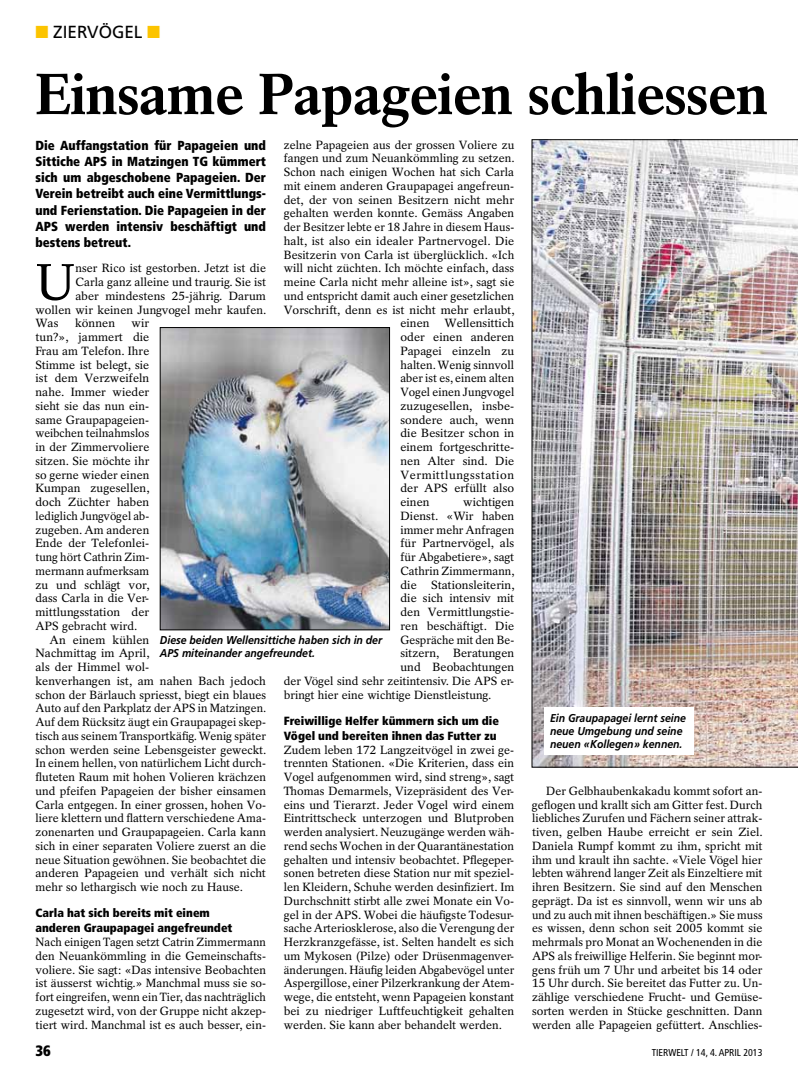
<style>
.page{position:relative;width:798px;height:1081px;background:#fff}
.page>*{position:absolute;margin:0;border:0;box-sizing:border-box;transform-origin:0 0}
.t1{font:700 57.62px "Rotation LT Std";letter-spacing:-.02em;color:#000}
.t2{font:51.12px "Rotation LT Std";color:#000}
.t3{font:17.5px "Frutiger LT Pro";color:#000}
.t4{font:900 condensed 15px "Frutiger LT Pro";color:#000}
.t5{font:900 condensed 13.12px/16.2px "Frutiger LT Pro";color:#000;text-align:justify;scale:.96 1}
.t6{font:11.88px/13.8px "Rotation LT Std";letter-spacing:.005em;color:#000;text-align:justify}
.t7{font:900 condensed 11.88px/15px "Frutiger LT Pro";color:#000}
.t8{font:11.88px "Rotation LT Std";letter-spacing:.05em;color:#000}
.t9{font:italic 700 11.38px/13.1px "Frutiger LT Pro";color:#000;scale:.92 1}
.t10{font:condensed 10px "Frutiger LT Pro";color:#000}
.s1{color:#fcc400}
</style>
<div class="page">
<img style="left:162px;top:329px;width:225px;height:299px">
<div style="left:160px;top:327px;width:229px;height:303px;border:1px solid #000"></div>
<img style="left:531px;top:139px;width:266px;height:628px">
<div style="left:544px;top:708px;width:149px;height:47px;background:#fff"></div>
<h3 class="t3" style="left:35px;top:22px;width:126px"><span class="s1">■</span> ZIERVÖGEL <span class="s1">■</span></h3>
<h1 class="t1" style="left:35px;top:60px;width:734px">Einsame Papageien schliessen</h1>
<p class="t5" style="left:35px;top:137px;width:241px">Die Auffangstation für Papageien und Sittiche APS in Matzingen TG kümmert sich um abgeschobene Papageien. Der Verein betreibt auch eine Vermittlungs&shy;und Ferienstation. Die Papageien in der APS werden intensiv beschäftigt und bestens betreut.</p>
<h2 class="t2" style="left:35px;top:252px;width:41px">U</h2>
<p class="t6" style="left:75px;top:261px;width:192px">nser Rico ist gestorben. Jetzt ist die</p>
<p class="t6" style="left:283px;top:138px;width:232px">zelne Papageien aus der grossen Voliere zu</p>
<p class="t6" style="left:283px;top:151px;width:232px">fangen und zum Neuankömmling zu setzen.</p>
<p class="t6" style="left:283px;top:165px;width:232px">Schon nach einigen Wochen hat sich Carla</p>
<p class="t6" style="left:283px;top:179px;width:232px">mit einem anderen Graupapagei angefreun-</p>
<p class="t6" style="left:283px;top:193px;width:232px">det, der von seinen Besitzern nicht mehr</p>
<p class="t6" style="left:283px;top:206px;width:232px">gehalten werden konnte. Gemäss Angaben</p>
<p class="t6" style="left:283px;top:220px;width:232px">der Besitzer lebte er 18 Jahre in diesem Haus-</p>
<p class="t6" style="left:283px;top:234px;width:232px">halt, ist also ein idealer Partnervogel. Die</p>
<p class="t6" style="left:283px;top:248px;width:232px">Besitzerin von Carla ist überglücklich. «Ich</p>
<p class="t6" style="left:283px;top:261px;width:232px">will nicht züchten. Ich möchte einfach, dass</p>
<p class="t6" style="left:283px;top:275px;width:232px">meine Carla nicht mehr alleine ist», sagt sie</p>
<p class="t6" style="left:283px;top:289px;width:232px">und entspricht damit auch einer gesetzlichen</p>
<p class="t6" style="left:283px;top:303px;width:232px">Vorschrift, denn es ist nicht mehr erlaubt,</p>
<p class="t6" style="left:400px;top:316px;width:115px">einen Wellensittich</p>
<p class="t6" style="left:400px;top:330px;width:115px">oder einen anderen</p>
<p class="t6" style="left:400px;top:344px;width:115px">Papagei einzeln zu</p>
<p class="t6" style="left:400px;top:358px;width:115px">halten. Wenig sinnvoll</p>
<p class="t6" style="left:400px;top:371px;width:115px">aber ist es, einem alten</p>
<p class="t6" style="left:400px;top:385px;width:115px">Vogel einen Jungvogel</p>
<p class="t6" style="left:400px;top:399px;width:115px">zuzugesellen, insbe-</p>
<p class="t6" style="left:400px;top:413px;width:115px">sondere auch, wenn</p>
<p class="t6" style="left:400px;top:426px;width:115px">die Besitzer schon in</p>
<p class="t6" style="left:400px;top:440px;width:115px">einem fortgeschritte-</p>
<p class="t6" style="left:400px;top:454px;width:115px">nen Alter sind. Die</p>
<p class="t8" style="left:400px;top:467px;width:115px">Vermittlungsstation</p>
<p class="t6" style="left:400px;top:481px;width:115px">der APS erfüllt also</p>
<p class="t6" style="left:400px;top:495px;width:31px">einen</p>
<p class="t6" style="left:463px;top:495px;width:52px">wichtigen</p>
<p class="t6" style="left:400px;top:509px;width:115px">Dienst. «Wir haben</p>
<p class="t6" style="left:400px;top:523px;width:115px">immer mehr Anfragen</p>
<p class="t6" style="left:400px;top:536px;width:115px">für Partnervögel, als</p>
<p class="t6" style="left:400px;top:550px;width:115px">für Abgabetiere», sagt</p>
<p class="t6" style="left:400px;top:564px;width:116px">Cathrin Zimmermann,</p>
<p class="t6" style="left:400px;top:578px;width:116px">die Stationsleiterin,</p>
<p class="t6" style="left:400px;top:591px;width:115px">die sich intensiv mit</p>
<p class="t6" style="left:400px;top:605px;width:115px">den Vermittlungstie-</p>
<p class="t6" style="left:400px;top:619px;width:115px">ren beschäftigt. Die</p>
<p class="t6" style="left:400px;top:633px;width:115px">Gespräche mit den Be-</p>
<p class="t6" style="left:400px;top:646px;width:115px">sitzern, Beratungen</p>
<p class="t6" style="left:400px;top:660px;width:115px">und Beobachtungen</p>
<p class="t6" style="left:283px;top:674px;width:232px">der Vögel sind sehr zeitintensiv. Die APS er-</p>
<p class="t6" style="left:283px;top:688px;width:209px">bringt hier eine wichtige Dienstleistung.</p>
<p class="t7" style="left:283px;top:713px;width:217px">Freiwillige Helfer kümmern sich um die<br>Vögel und bereiten ihnen das Futter zu</p>
<p class="t6" style="left:283px;top:743px;width:232px">Zudem leben 172 Langzeitvögel in zwei ge&shy;trennten Stationen. «Die Kriterien, dass ein Vogel aufgenommen wird, sind streng», sagt Thomas Demarmels, Vizepräsident des Ver&shy;eins und Tierarzt. Jeder Vogel wird einem Eintrittscheck unterzogen und Blutproben werden analysiert. Neuzugänge werden wäh&shy;rend sechs Wochen in der Quarantänestation gehalten und intensiv beobachtet. Pflegeper&shy;sonen betreten diese Station nur mit speziel&shy;len Kleidern, Schuhe werden desinfiziert. Im Durchschnitt stirbt alle zwei Monate ein Vo&shy;gel in der APS. Wobei die häufigste Todesur&shy;sache Arteriosklerose, also die Verengung der Herzkranzgefässe, ist. Selten handelt es sich um Mykosen (Pilze) oder Drüsenmagenver&shy;änderungen. Häufig leiden Abgabevögel unter Aspergillose, einer Pilzerkrankung der Atem&shy;wege, die entsteht, wenn Papageien konstant bei zu niedriger Luftfeuchtigkeit gehalten werden. Sie kann aber behandelt werden.</p>
<p class="t6" style="left:75px;top:275px;width:192px">Carla ganz alleine und traurig. Sie ist</p>
<p class="t6" style="left:75px;top:289px;width:192px">aber mindestens 25-jährig. Darum</p>
<p class="t6" style="left:35px;top:303px;width:232px">wollen wir keinen Jungvogel mehr kaufen.</p>
<p class="t6" style="left:35px;top:316px;width:25px">Was</p>
<p class="t6" style="left:75px;top:316px;width:42px">können</p>
<p class="t6" style="left:35px;top:316px;width:116px;text-indent:96px">wir tun?», jammert die Frau am Telefon. Ihre Stimme ist belegt, sie ist dem Verzweifeln nahe. Immer wieder sieht sie das nun ein&shy;same Graupapageien&shy;weibchen teilnahmslos in der Zimmervoliere sitzen. Sie möchte ihr so gerne wieder einen Kumpan zugesellen, doch Züchter haben lediglich Jungvögel ab&shy;zugeben. Am anderen Ende der Telefonlei&shy;tung hört Cathrin Zim&shy;mermann aufmerksam zu und schlägt vor, dass Carla in die Ver&shy;mittlungsstation der APS gebracht wird.</p>
<p class="t6" style="left:35px;top:633px;width:232px;text-align:left;text-indent:14px">An einem kühlen<br>Nachmittag im April,<br>als der Himmel wol-<br>kenverhangen ist, am nahen Bach jedoch schon der Bärlauch spriesst, biegt ein blaues Auto auf den Parkplatz der APS in Matzingen.<br>Auf dem Rücksitz äugt ein Graupapagei skep&shy;tisch aus seinem Transportkäfig. Wenig später schon werden seine Lebensgeister geweckt.<br>In einem hellen, von natürlichem Licht durch&shy;fluteten Raum mit hohen Volieren krächzen und pfeifen Papageien der bisher einsamen Carla entgegen. In einer grossen, hohen Vo&shy;liere klettern und flattern verschiedene Ama&shy;zonenarten und Graupapageien. Carla kann sich in einer separaten Voliere zuerst an die neue Situation gewöhnen. Sie beobachtet die anderen Papageien und verhält sich nicht mehr so lethargisch wie noch zu Hause.</p>
<p class="t7" style="left:35px;top:905px;width:198px">Carla hat sich bereits mit einem anderen Graupapagei angefreundet</p>
<p class="t6" style="left:35px;top:935px;width:232px">Nach einigen Tagen setzt Catrin Zimmermann den Neuankömmling in die Gemeinschafts&shy;voliere. Sie sagt: «Das intensive Beobachten ist äusserst wichtig.» Manchmal muss sie so&shy;fort eingreifen, wenn ein Tier, das nachträglich zugesetzt wird, von der Gruppe nicht akzep&shy;tiert wird. Manchmal ist es auch besser, ein-</p>
<p class="t9" style="left:160px;top:633px;width:243px;line-height:13.8px">Diese beiden Wellensittiche haben sich in der<br>APS miteinander angefreundet.</p>
<p class="t9" style="left:550px;top:711px;width:149px">Ein Graupapagei lernt seine neue Umgebung und seine neuen «Kollegen» kennen.</p>
<p class="t6" style="left:531px;top:784px;width:232px;text-indent:14px">Der Gelbhaubenkakadu kommt sofort an&shy;geflogen und krallt sich am Gitter fest. Durch liebliches Zurufen und Fächern seiner attrak&shy;tiven, gelben Haube erreicht er sein Ziel.<br>Daniela Rumpf kommt zu ihm, spricht mit ihm und krault ihn sachte. «Viele Vögel hier lebten während langer Zeit als Einzeltiere mit ihren Besitzern. Sie sind auf den Menschen geprägt. Da ist es sinnvoll, wenn wir uns ab und zu auch mit ihnen beschäftigen.» Sie muss es wissen, denn schon seit 2005 kommt sie mehrmals pro Monat an Wochenenden in die APS als freiwillige Helferin. Sie beginnt mor&shy;gens früh um 7 Uhr und arbeitet bis 14 oder 15 Uhr durch. Sie bereitet das Futter zu. Un&shy;zählige verschiedene Frucht- und Gemüse&shy;sorten werden in Stücke geschnitten. Dann werden alle Papageien gefüttert. Anschlies-</p>
<p class="t4" style="left:35px;top:1041px;width:17px">36</p>
<p class="t10" style="left:651px;top:1047px;width:112px">TIERWELT / 14, 4. april 2013</p>
</div>
